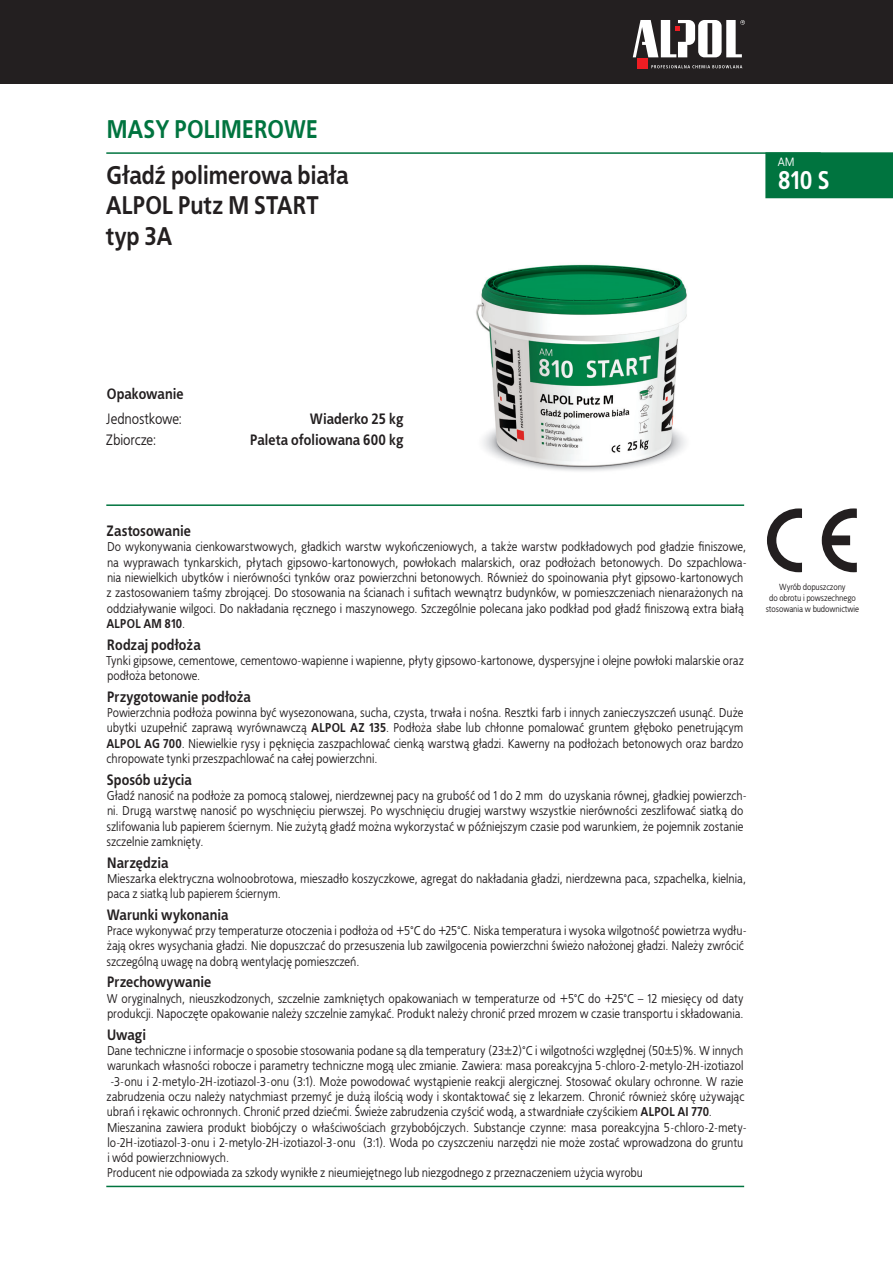
<style>
.page{position:relative;width:893px;height:1263px;background:#fff}
.page>*{position:absolute;margin:0;border:0;box-sizing:border-box;transform-origin:0 0}
.t1{font:700 25.5px/30.6px "EFN Bureau COT";letter-spacing:-.005em;color:#231f20}
.t2{font:700 25.5px "EFN Bureau COT";color:#00743f}
.t3{font:700 25.5px "EFN Bureau COT";color:#fff}
.t4{font:700 15px "EFN Bureau COT";color:#231f20}
.t5{font:15px "EFN Bureau COT";color:#231f20}
.t6{font:12.75px/15.3px "EFN Bureau COT";letter-spacing:.01em;color:#231f20}
.t7{font:12px "EFN Bureau COT";color:#fff}
.t8{font:8.85px/10.6px "Bureau TTEFN";color:#231f20;text-align:center}
.s1{font-weight:700}
</style>
<div class="page">
<div style="left:0;top:0;width:893px;height:84px;background:#231f20"></div>
<svg style="left:651px;top:65px;width:91px;height:3px"></svg>
<div style="left:637px;top:58px;width:11px;height:11px;background:#ee1d23"></div>
<svg style="left:633px;top:20px;width:112px;height:37px"></svg>
<div style="left:765px;top:152px;width:128px;height:46px;background:#00743f"></div>
<hr style="left:106px;top:504px;width:638px;height:2px;background:#00743f">
<hr style="left:106px;top:1186px;width:638px;height:1px;background:#00743f">
<img style="left:476px;top:264px;width:211px;height:207px">
<hr style="left:106px;top:152px;width:715px;height:2px;background:#00743f">
<svg style="left:767px;top:508px;width:35px;height:64px"></svg>
<svg style="left:822px;top:508px;width:35px;height:64px"></svg>
<h1 class="t2" style="left:107px;top:113px;width:212px">MASY POLIMEROWE</h1>
<p class="t7" style="left:778px;top:155px;width:18px">AM</p>
<h1 class="t1" style="left:106px;top:160px;width:244px">Gładź polimerowa biała</h1>
<h1 class="t3" style="left:778px;top:164px;width:54px">810 S</h1>
<h1 class="t1" style="left:106px;top:190px;width:215px">ALPOL Putz M START typ 3A</h1>
<p class="t4" style="left:107px;top:384px;width:78px">Opakowanie</p>
<p class="t5" style="left:106px;top:410px;width:77px">Jednostkowe:</p>
<p class="t4" style="left:310px;top:410px;width:95px">Wiaderko 25 kg</p>
<p class="t5" style="left:106px;top:431px;width:52px">Zbiorcze:</p>
<p class="t4" style="left:250px;top:431px;width:155px">Paleta ofoliowana 600 kg</p>
<p class="t4" style="left:107px;top:521px;width:86px">Zastosowanie</p>
<p class="t6" style="left:106px;top:539px;width:642px">Do wykonywania cienkowarstwowych, gładkich warstw wykończeniowych, a także warstw podkładowych pod gładzie finiszowe, na wyprawach tynkarskich, płytach gipsowo-kartonowych, powłokach malarskich, oraz podłożach betonowych. Do szpachlowa&shy;nia niewielkich ubytków i nierówności tynków oraz powierzchni betonowych. Również do spoinowania płyt gipsowo-kartonowych z zastosowaniem taśmy zbrojącej. Do stosowania na ścianach i sufitach wewnątrz budynków, w pomieszczeniach nienarażonych na oddziaływanie wilgoci. Do nakładania ręcznego i maszynowego. Szczególnie polecana jako podkład pod gładź finiszową extra białą <span class="s1">ALPOL AM 810</span>.</p>
<p class="t4" style="left:107px;top:635px;width:95px">Rodzaj podłoża</p>
<p class="t6" style="left:106px;top:653px;width:639px">Tynki gipsowe, cementowe, cementowo-wapienne i wapienne, płyty gipsowo-kartonowe, dyspersyjne i olejne powłoki malarskie oraz podłoża betonowe.</p>
<p class="t4" style="left:107px;top:687px;width:145px">Przygotowanie podłoża</p>
<p class="t6" style="left:106px;top:705px;width:638px;text-align:justify">Powierzchnia podłoża powinna być wysezonowana, sucha, czysta, trwała i nośna. Resztki farb i innych zanieczyszczeń usunąć. Duże ubytki uzupełnić zaprawą wyrównawczą <span class="s1">ALPOL AZ 135</span>. Podłoża słabe lub chłonne pomalować gruntem głęboko penetrującym <span class="s1">ALPOL AG 700</span>. Niewielkie rysy i pęknięcia zaszpachlować cienką warstwą gładzi. Kawerny na podłożach betonowych oraz bardzo chropowate tynki przeszpachlować na całej powierzchni.</p>
<p class="t4" style="left:107px;top:770px;width:87px">Sposób użycia</p>
<p class="t6" style="left:107px;top:788px;width:642px">Gładź nanosić na podłoże za pomocą stalowej, nierdzewnej pacy na grubość od 1 do 2 mm do uzyskania równej, gładkiej powierzch&shy;ni. Drugą warstwę nanosić po wyschnięciu pierwszej. Po wyschnięciu drugiej warstwy wszystkie nierówności zeszlifować siatką do szlifowania lub papierem ściernym. Nie zużytą gładź można wykorzystać w późniejszym czasie pod warunkiem, że pojemnik zostanie szczelnie zamknięty.</p>
<p class="t4" style="left:107px;top:853px;width:63px">Narzędzia</p>
<p class="t6" style="left:107px;top:871px;width:640px">Mieszarka elektryczna wolnoobrotowa, mieszadło koszyczkowe, agregat do nakładania gładzi, nierdzewna paca, szpachelka, kielnia, paca z siatką lub papierem ściernym.</p>
<p class="t4" style="left:107px;top:905px;width:123px">Warunki wykonania</p>
<p class="t6" style="left:107px;top:923px;width:642px">Prace wykonywać przy temperaturze otoczenia i podłoża od +5°C do +25°C. Niska temperatura i wysoka wilgotność powietrza wydłu&shy;żają okres wysychania gładzi. Nie dopuszczać do przesuszenia lub zawilgocenia powierzchni świeżo nałożonej gładzi. Należy zwrócić szczególną uwagę na dobrą wentylację pomieszczeń.</p>
<p class="t4" style="left:107px;top:973px;width:106px">Przechowywanie</p>
<p class="t6" style="left:107px;top:991px;width:638px">W oryginalnych, nieuszkodzonych, szczelnie zamkniętych opakowaniach w temperaturze od +5°C do +25°C – 12 miesięcy od daty produkcji. Napoczęte opakowanie należy szczelnie zamykać. Produkt należy chronić przed mrozem w czasie transportu i składowania.</p>
<p class="t4" style="left:107px;top:1025px;width:41px">Uwagi</p>
<p class="t6" style="left:107px;top:1043px;width:642px">Dane techniczne i informacje o sposobie stosowania podane są dla temperatury (23±2)°C i wilgotności względnej (50±5)%. W innych warunkach własności robocze i parametry techniczne mogą ulec zmianie. Zawiera: masa poreakcyjna 5-chloro-2-metylo-2H-izotiazol -3-onu i 2-metylo-2H-izotiazol-3-onu (3:1). Może powodować wystąpienie reakcji alergicznej. Stosować okulary ochronne. W razie zabrudzenia oczu należy natychmiast przemyć je dużą ilością wody i skontaktować się z lekarzem. Chronić również skórę używając ubrań i rękawic ochronnych. Chronić przed dziećmi. Świeże zabrudzenia czyścić wodą, a stwardniałe czyścikiem <span class="s1">ALPOL AI 770</span>.<br>Mieszanina zawiera produkt biobójczy o właściwościach grzybobójczych. Substancje czynne: masa poreakcyjna 5-chloro-2-mety&shy;lo-2H-izotiazol-3-onu i 2-metylo-2H-izotiazol-3-onu (3:1). Woda po czyszczeniu narzędzi nie może zostać wprowadzona do gruntu i wód powierzchniowych.<br>Producent nie odpowiada za szkody wynikłe z nieumiejętnego lub niezgodnego z przeznaczeniem użycia wyrobu</p>
<p class="t8" style="left:766px;top:582px;width:95px">Wyrób dopuszczony<br>do obrotu i powszechnego stosowania w budownictwie</p>
</div>
